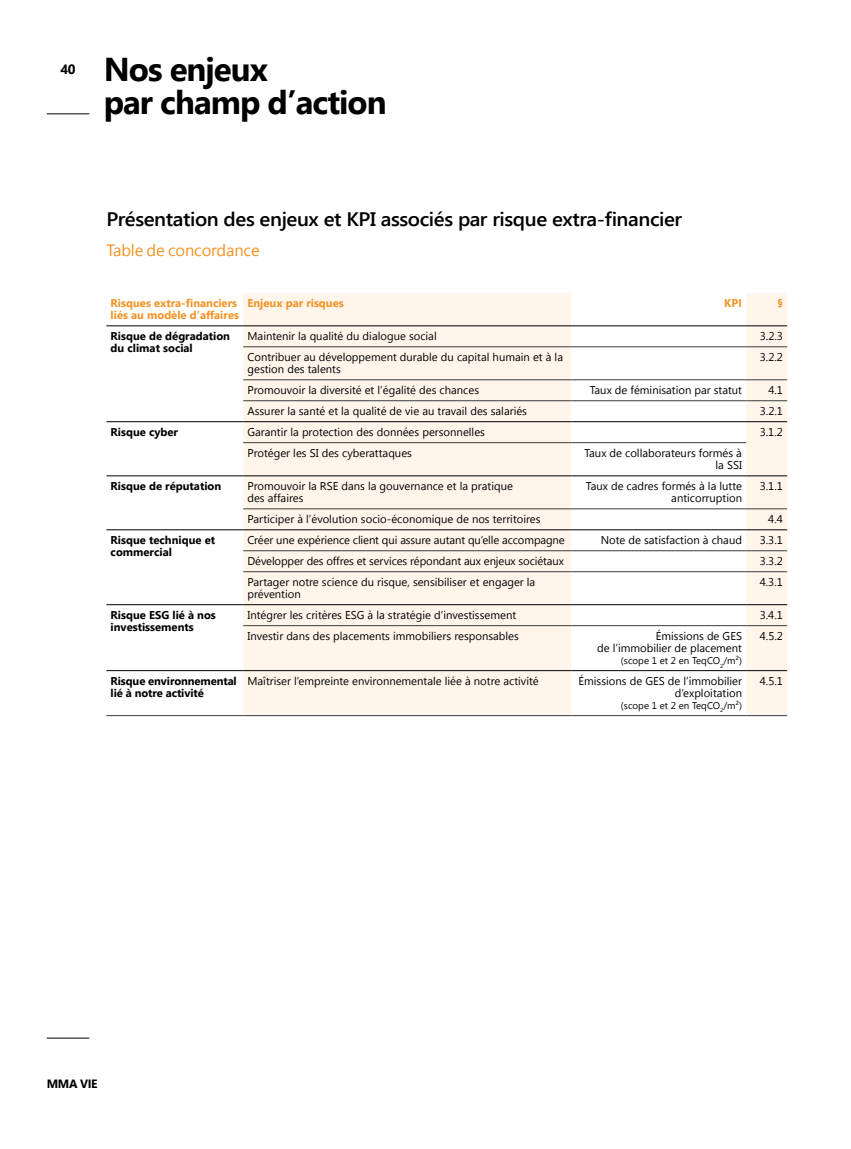
<style>
.page{position:relative;width:851px;height:1149px;background:#fff}
.page>*{position:absolute;margin:0;border:0;box-sizing:border-box;transform-origin:0 0}
.t1{font:700 33px/33px "Segoe UI";letter-spacing:-.03em;color:#000}
.t2{font:600 19.5px "Segoe UI";letter-spacing:-.02em;color:#000;scale:1.05 1}
.t3{font:16.5px "Segoe UI";letter-spacing:-.01em;color:#f39325}
.t4{font:700 13.5px "Segoe UI";color:#000}
.t5{font:700 12px "Segoe UI";letter-spacing:-.03em;color:#000}
.t6{font:11.25px/12px "Segoe UI";color:#000;text-align:right}
.t7{font:700 11.25px/12px "Segoe UI";color:#000}
.t8{font:700 11.25px/12px "Segoe UI";color:#f39325}
.t9{font:9.75px "Segoe UI";color:#000}
</style>
<div class="page">
<hr style="left:47px;top:1037px;width:42px;height:1px;background:#000">
<hr style="left:47px;top:113px;width:42px;height:1px;background:#000">
<svg style="left:243px;top:293px;width:544px;height:422px;fill:#fff5eb"></svg>
<hr style="left:243px;top:346px;width:328px;height:1px;background:#3c3c3b">
<hr style="left:571px;top:346px;width:175px;height:1px;background:#3c3c3b">
<hr style="left:746px;top:346px;width:41px;height:1px;background:#3c3c3b">
<hr style="left:243px;top:379px;width:328px;height:1px;background:#3c3c3b">
<hr style="left:571px;top:379px;width:175px;height:1px;background:#3c3c3b">
<hr style="left:746px;top:379px;width:41px;height:1px;background:#3c3c3b">
<hr style="left:243px;top:400px;width:328px;height:1px;background:#3c3c3b">
<hr style="left:571px;top:400px;width:175px;height:1px;background:#3c3c3b">
<hr style="left:746px;top:400px;width:41px;height:1px;background:#3c3c3b">
<hr style="left:243px;top:442px;width:328px;height:1px;background:#3c3c3b">
<hr style="left:571px;top:442px;width:175px;height:1px;background:#3c3c3b">
<hr style="left:243px;top:508px;width:328px;height:1px;background:#3c3c3b">
<hr style="left:571px;top:508px;width:175px;height:1px;background:#3c3c3b">
<hr style="left:746px;top:508px;width:41px;height:1px;background:#3c3c3b">
<hr style="left:243px;top:550px;width:328px;height:1px;background:#3c3c3b">
<hr style="left:571px;top:550px;width:175px;height:1px;background:#3c3c3b">
<hr style="left:746px;top:550px;width:41px;height:1px;background:#3c3c3b">
<hr style="left:243px;top:571px;width:328px;height:1px;background:#3c3c3b">
<hr style="left:571px;top:571px;width:175px;height:1px;background:#3c3c3b">
<hr style="left:746px;top:571px;width:41px;height:1px;background:#3c3c3b">
<hr style="left:243px;top:625px;width:328px;height:1px;background:#3c3c3b">
<hr style="left:571px;top:625px;width:175px;height:1px;background:#3c3c3b">
<hr style="left:746px;top:625px;width:41px;height:1px;background:#3c3c3b">
<hr style="left:106px;top:715px;width:137px;height:1px;background:#3c3c3b">
<hr style="left:243px;top:715px;width:328px;height:1px;background:#3c3c3b">
<hr style="left:571px;top:715px;width:175px;height:1px;background:#3c3c3b">
<hr style="left:746px;top:715px;width:41px;height:1px;background:#3c3c3b">
<hr style="left:106px;top:325px;width:137px;height:1px;background:#000">
<hr style="left:243px;top:325px;width:328px;height:1px;background:#000">
<hr style="left:571px;top:325px;width:175px;height:1px;background:#000">
<hr style="left:746px;top:325px;width:41px;height:1px;background:#000">
<hr style="left:106px;top:421px;width:137px;height:1px;background:#000">
<hr style="left:243px;top:421px;width:328px;height:1px;background:#000">
<hr style="left:571px;top:421px;width:175px;height:1px;background:#000">
<hr style="left:746px;top:421px;width:41px;height:1px;background:#000">
<hr style="left:106px;top:475px;width:137px;height:1px;background:#000">
<hr style="left:243px;top:475px;width:328px;height:1px;background:#000">
<hr style="left:571px;top:475px;width:175px;height:1px;background:#000">
<hr style="left:746px;top:475px;width:41px;height:1px;background:#000">
<hr style="left:106px;top:529px;width:137px;height:1px;background:#000">
<hr style="left:243px;top:529px;width:328px;height:1px;background:#000">
<hr style="left:571px;top:529px;width:175px;height:1px;background:#000">
<hr style="left:746px;top:529px;width:41px;height:1px;background:#000">
<hr style="left:106px;top:604px;width:137px;height:1px;background:#000">
<hr style="left:243px;top:604px;width:328px;height:1px;background:#000">
<hr style="left:571px;top:604px;width:175px;height:1px;background:#000">
<hr style="left:746px;top:604px;width:41px;height:1px;background:#000">
<hr style="left:243px;top:670px;width:328px;height:1px;background:#000">
<hr style="left:571px;top:670px;width:175px;height:1px;background:#000">
<hr style="left:746px;top:670px;width:41px;height:1px;background:#000">
<hr style="left:106px;top:670px;width:137px;height:1px;background:#000">
<p class="t4" style="left:60px;top:59px;width:17px">40</p>
<h1 class="t1" style="left:104px;top:51px;width:284px">Nos enjeux<br>par champ d’action</h1>
<h2 class="t2" style="left:106px;top:205px;width:550px">Présentation des enjeux et KPI associés par risque extra-financier</h2>
<h3 class="t3" style="left:106px;top:238px;width:155px">Table de concordance</h3>
<p class="t8" style="left:111px;top:297px;width:130px">Risques extra-financiers liés au modèle d’affaires</p>
<p class="t8" style="left:247px;top:297px;width:98px">Enjeux par risques</p>
<p class="t8" style="left:724px;top:297px;width:19px">KPI</p>
<p class="t8" style="left:777px;top:297px;width:7px">§</p>
<p class="t7" style="left:111px;top:330px;width:121px">Risque de dégradation du climat social</p>
<p class="t6" style="left:247px;top:330px;width:191px">Maintenir la qualité du dialogue social</p>
<p class="t6" style="left:759px;top:330px;width:25px">3.2.3</p>
<p class="t6" style="left:247px;top:351px;width:317px;text-align:left">Contribuer au développement durable du capital humain et à la gestion des talents</p>
<p class="t6" style="left:759px;top:351px;width:25px">3.2.2</p>
<p class="t6" style="left:247px;top:384px;width:233px">Promouvoir la diversité et l’égalité des chances</p>
<p class="t6" style="left:589px;top:384px;width:154px">Taux de féminisation par statut</p>
<p class="t6" style="left:768px;top:384px;width:16px">4.1</p>
<p class="t6" style="left:247px;top:404px;width:281px">Assurer la santé et la qualité de vie au travail des salariés</p>
<p class="t6" style="left:759px;top:404px;width:25px">3.2.1</p>
<p class="t7" style="left:111px;top:426px;width:69px">Risque cyber</p>
<p class="t6" style="left:247px;top:425px;width:239px">Garantir la protection des données personnelles</p>
<p class="t6" style="left:759px;top:425px;width:25px">3.1.2</p>
<p class="t6" style="left:247px;top:446px;width:166px">Protéger les SI des cyberattaques</p>
<p class="t6" style="left:584px;top:446px;width:159px">Taux de collaborateurs formés à la SSI</p>
<p class="t7" style="left:111px;top:480px;width:112px">Risque de réputation</p>
<p class="t6" style="left:247px;top:480px;width:267px;text-align:left">Promouvoir la RSE dans la gouvernance et la pratique des affaires</p>
<p class="t6" style="left:586px;top:480px;width:157px">Taux de cadres formés à la lutte anticorruption</p>
<p class="t6" style="left:759px;top:480px;width:25px">3.1.1</p>
<p class="t6" style="left:247px;top:513px;width:294px">Participer à l’évolution socio-économique de nos territoires</p>
<p class="t6" style="left:768px;top:513px;width:16px">4.4</p>
<p class="t7" style="left:111px;top:534px;width:106px">Risque technique et commercial</p>
<p class="t6" style="left:247px;top:533px;width:319px">Créer une expérience client qui assure autant qu’elle accompagne</p>
<p class="t6" style="left:600px;top:533px;width:143px">Note de satisfaction à chaud</p>
<p class="t6" style="left:759px;top:533px;width:25px">3.3.1</p>
<p class="t6" style="left:247px;top:554px;width:318px">Développer des offres et services répondant aux enjeux sociétaux</p>
<p class="t6" style="left:759px;top:554px;width:25px">3.3.2</p>
<p class="t6" style="left:247px;top:575px;width:289px;text-align:left">Partager notre science du risque, sensibiliser et engager la prévention</p>
<p class="t6" style="left:759px;top:575px;width:25px">4.3.1</p>
<p class="t7" style="left:111px;top:608px;width:107px">Risque ESG lié à nos investissements</p>
<p class="t6" style="left:247px;top:608px;width:270px">Intégrer les critères ESG à la stratégie d’investissement</p>
<p class="t6" style="left:759px;top:608px;width:25px">3.4.1</p>
<p class="t6" style="left:247px;top:629px;width:273px">Investir dans des placements immobiliers responsables</p>
<p class="t6" style="left:597px;top:629px;width:146px">Émissions de GES<br>de l’immobilier de placement</p>
<p class="t9" style="left:621px;top:653px;width:122px">(scope 1 et 2 en TeqCO<sub>2</sub>/m²)</p>
<p class="t6" style="left:759px;top:629px;width:25px">4.5.2</p>
<p class="t7" style="left:111px;top:674px;width:128px">Risque environnemental lié à notre activité</p>
<p class="t6" style="left:247px;top:674px;width:292px">Maîtriser l’empreinte environnementale liée à notre activité</p>
<p class="t6" style="left:578px;top:674px;width:165px">Émissions de GES de l’immobilier d’exploitation</p>
<p class="t9" style="left:621px;top:698px;width:122px">(scope 1 et 2 en TeqCO<sub>2</sub>/m²)</p>
<p class="t6" style="left:759px;top:674px;width:25px">4.5.1</p>
<p class="t5" style="left:47px;top:1073px;width:52px">MMA VIE</p>
</div>
